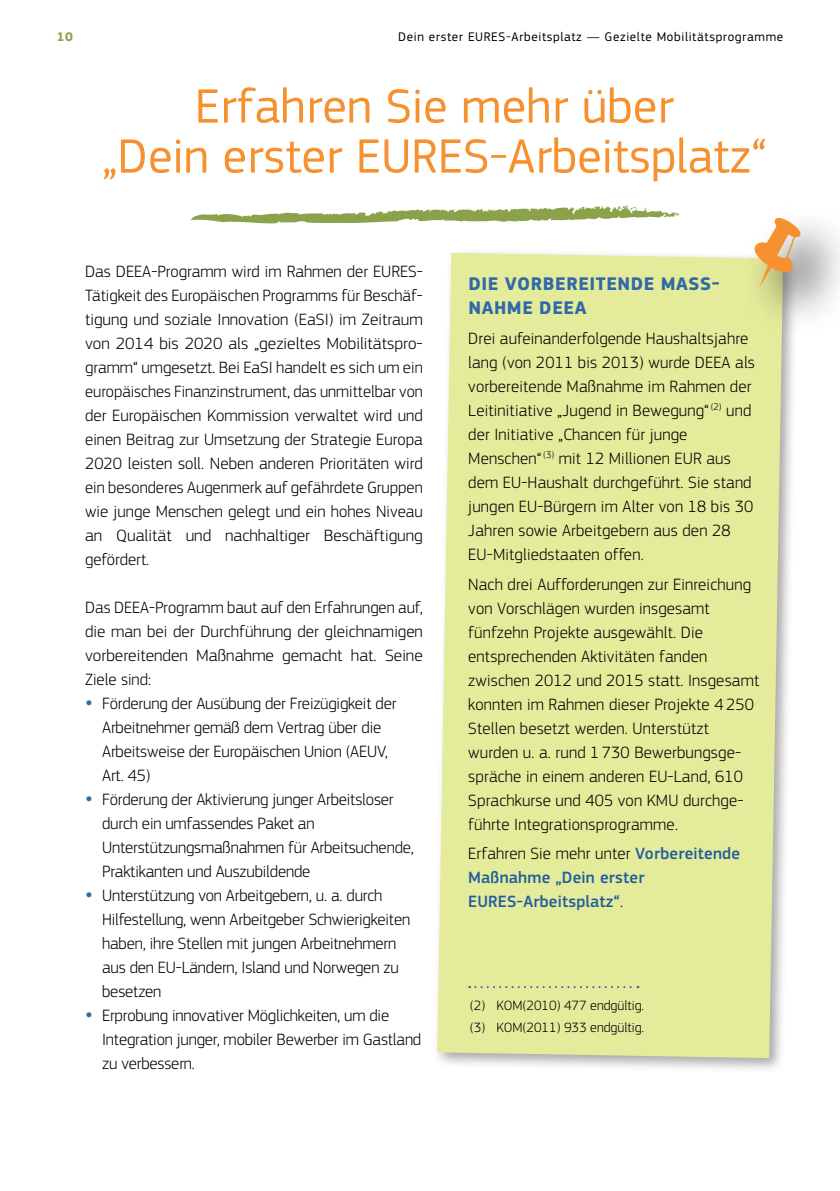
<style>
.page{position:relative;width:840px;height:1191px;background:#fff}
.page>*{position:absolute;margin:0;border:0;box-sizing:border-box;transform-origin:0 0}
.Titres{font:50px/50px "EC Square Sans Pro";color:#f7912f;text-align:center}
.Box_Title_CAPS_neg{font:700 19px/24px "EC Square Sans Pro";letter-spacing:.03em;color:#3169a6}
.Body{font:300 17px/24px "EC Square Sans Pro";letter-spacing:-.01em;color:#000}
.Box_body{font:300 17px/24px "EC Square Sans Pro";letter-spacing:.01em;color:#000}
.Box_body-2{font:500 17px/24px "EC Square Sans Pro";letter-spacing:.01em;color:#215e9e}
.Footnote{font:300 14px "EC Square Sans Pro";color:#000}
.t1{font:13px "EC Square Sans Pro";letter-spacing:.05em;color:#000}
.t2{font:700 13px "EC Square Sans Pro";color:#8aa34b}
.s1{font-weight:300;color:#000}
</style>
<div class="page">
<div style="left:432px;top:248px;width:367px;height:826px;background:#000;opacity:.35"></div>
<div style="left:437px;top:253px;width:345px;height:805px;background:#e4eb9a"></div>
<svg style="left:191px;top:205px;width:488px;height:19px"></svg>
<div style="left:740px;top:203px;width:99px;height:135px;background:#000;opacity:.75"></div>
<svg style="left:752px;top:217px;width:49px;height:71px"></svg>
<svg style="left:469px;top:986px;width:169px;height:2px"></svg>
<p class="t2" style="left:57px;top:29px;width:18px">10</p>
<p class="t1" style="left:398px;top:29px;width:386px">Dein erster EURES-Arbeitsplatz — Gezielte Mobilitätsprogramme</p>
<h1 class="Titres" style="left:101px;top:81px;width:666px">Erfahren Sie mehr über<br>„Dein erster EURES-Arbeitsplatz“</h1>
<p class="Body" style="left:85px;top:259px;width:339px;text-align:justify">Das DEEA-Programm wird im Rahmen der EURES-Tätigkeit des Europäischen Programms für Beschäf&shy;tigung und soziale Innovation (EaSI) im Zeitraum von 2014 bis 2020 als „gezieltes Mobilitätspro&shy;gramm“ umgesetzt. Bei EaSI handelt es sich um ein europäisches Finanzinstrument, das unmittelbar von der Europäischen Kommission verwaltet wird und einen Beitrag zur Umsetzung der Strategie Europa 2020 leisten soll. Neben anderen Prioritäten wird ein besonderes Augenmerk auf gefährdete Gruppen wie junge Menschen gelegt und ein hohes Niveau an Qualität und nachhaltiger Beschäftigung gefördert.</p>
<p class="Body" style="left:85px;top:595px;width:339px;text-align:justify">Das DEEA-Programm baut auf den Erfahrungen auf, die man bei der Durchführung der gleichnamigen vorbereitenden Maßnahme gemacht hat. Seine Ziele sind:</p>
<p class="Body" style="left:102px;top:691px;width:295px">Förderung der Ausübung der Freizügigkeit der Arbeitnehmer gemäß dem Vertrag über die Arbeitsweise der Europäischen Union (AEUV, Art. 45)</p>
<p class="Body" style="left:102px;top:787px;width:313px">Förderung der Aktivierung junger Arbeitsloser durch ein umfassendes Paket an Unterstützungsmaßnahmen für Arbeitsuchende, Praktikanten und Auszubildende</p>
<p class="Body" style="left:102px;top:883px;width:309px">Unterstützung von Arbeitgebern, u. a. durch Hilfestellung, wenn Arbeitgeber Schwierigkeiten haben, ihre Stellen mit jungen Arbeitnehmern aus den EU-Ländern, Island und Norwegen zu besetzen</p>
<p class="Body" style="left:102px;top:1003px;width:320px">Erprobung innovativer Möglichkeiten, um die<br>Integration junger, mobiler Bewerber im Gastland zu verbessern.</p>
<p class="Box_Title_CAPS_neg" style="left:468px;top:272px;width:252px">DIE VORBEREITENDE MASS-<br>NAHME DEEA</p>
<p class="Box_body" style="left:468px;top:326px;width:288px">Drei aufeinanderfolgende Haushaltsjahre lang (von 2011 bis 2013) wurde DEEA als vorbereitende Maßnahme im Rahmen der Leitinitiative „Jugend in Bewegung“<sup>(2)</sup> und der Initiative „Chancen für junge Menschen“<sup>(3)</sup> mit 12 Millionen EUR aus dem EU-Haushalt durchgeführt. Sie stand jungen EU-Bürgern im Alter von 18 bis 30<br>Jahren sowie Arbeitgebern aus den 28<br>EU-Mitgliedstaaten offen.</p>
<p class="Box_body" style="left:468px;top:572px;width:292px">Nach drei Aufforderungen zur Einreichung von Vorschlägen wurden insgesamt fünfzehn Projekte ausgewählt. Die entsprechenden Aktivitäten fanden zwischen 2012 und 2015 statt. Insgesamt konnten im Rahmen dieser Projekte 4 250<br>Stellen besetzt werden. Unterstützt wurden u. a. rund 1 730 Bewerbungsge&shy;spräche in einem anderen EU-Land, 610<br>Sprachkurse und 405 von KMU durchge&shy;führte Integrationsprogramme.</p>
<p class="Box_body-2" style="left:468px;top:842px;width:273px"><span class="s1">Erfahren Sie mehr unter</span> Vorbereitende<br>Maßnahme „Dein erster<br>EURES-Arbeitsplatz“<span class="s1">.</span></p>
<p class="Footnote" style="left:469px;top:997px;width:175px">(2) KOM(2010) 477 endgültig.</p>
<p class="Footnote" style="left:469px;top:1019px;width:175px">(3) KOM(2011) 933 endgültig.</p>
</div>
